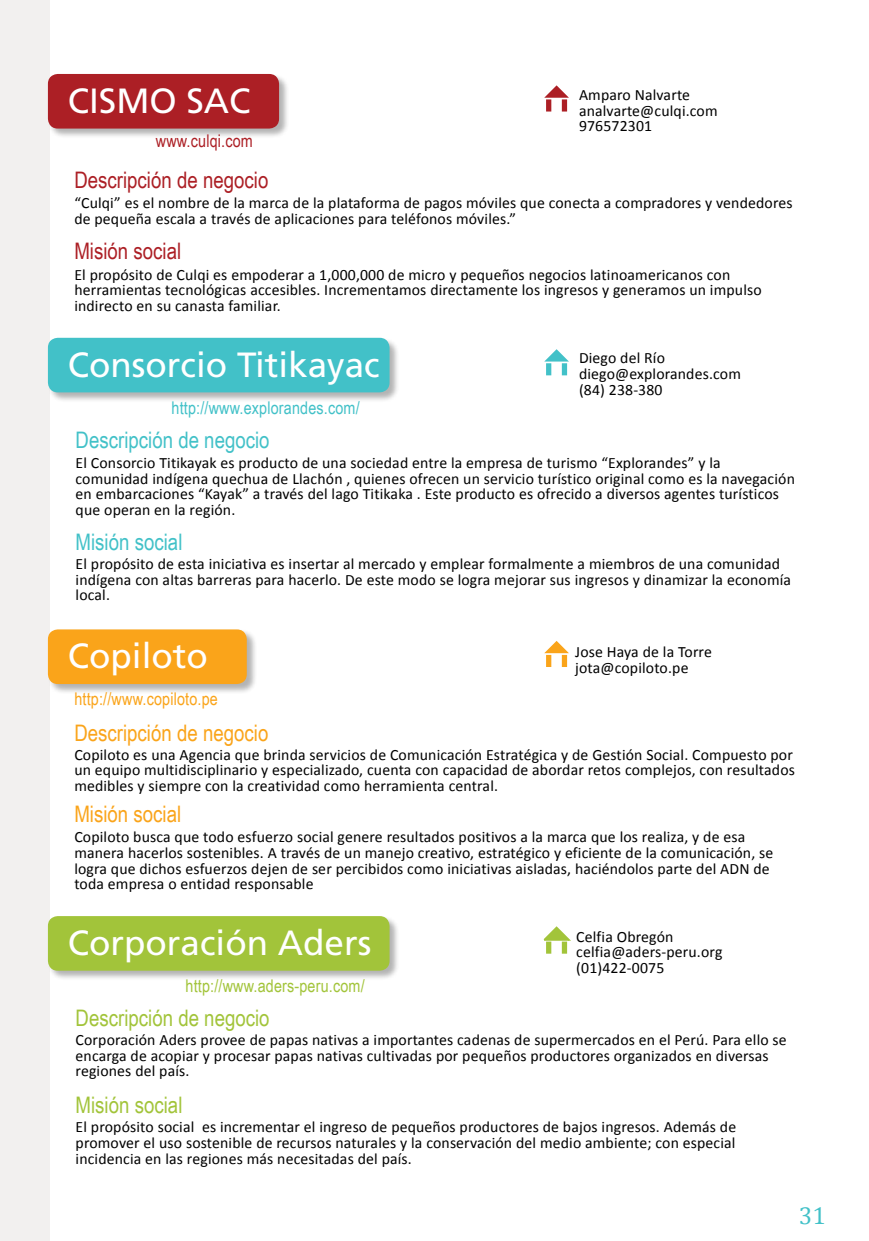
<style>
.page{position:relative;width:869px;height:1241px;background:#fff}
.page>*{position:absolute;margin:0;border:0;box-sizing:border-box;transform-origin:0 0}
.t1{font:35px "Frutiger";color:#fff}
.t2{font:24.5px "Cambria";color:#42c1c8}
.t3{font:22.75px "Arial Narrow";color:#ac1f25}
.t4{font:22.75px "Arial Narrow";color:#42c1c8}
.t5{font:22.75px "Arial Narrow";color:#faa41a}
.t6{font:22.75px "Arial Narrow";color:#a2c43a}
.t7{font:17.5px "Arial Narrow";letter-spacing:.01em;color:#42c1c8}
.t8{font:17.5px "Arial Narrow";letter-spacing:.01em;color:#a2c43a}
.t9{font:17.5px "Arial Narrow";letter-spacing:.01em;color:#faa41a}
.t10{font:17.5px "Arial Narrow";letter-spacing:.01em;color:#ac1f25}
.t11{font:15.75px/15.8px "Calibri";letter-spacing:.01em;color:#000}
</style>
<div class="page">
<div style="left:1px;top:0;width:49px;height:1240px;background:#f2f0ef"></div>
<div style="left:47px;top:73px;width:242px;height:66px;background:#000;opacity:.3"></div>
<div style="left:48px;top:74px;width:231px;height:54px;background:#ac1f25;border-radius:10px"></div>
<div style="left:47px;top:337px;width:353px;height:66px;background:#000;opacity:.3"></div>
<div style="left:48px;top:338px;width:341px;height:54px;background:#42c1c8;border-radius:10px"></div>
<div style="left:47px;top:628px;width:210px;height:66px;background:#000;opacity:.3"></div>
<div style="left:48px;top:629px;width:199px;height:55px;background:#faa41a;border-radius:10px"></div>
<div style="left:47px;top:915px;width:353px;height:65px;background:#000;opacity:.3"></div>
<div style="left:48px;top:915px;width:341px;height:55px;background:#a2c43a;border-radius:10px"></div>
<svg style="left:544px;top:85px;width:24px;height:13px"></svg>
<div style="left:546px;top:99px;width:5px;height:12px;background:#ac1f25"></div>
<div style="left:561px;top:99px;width:6px;height:12px;background:#ac1f25"></div>
<svg style="left:545px;top:349px;width:23px;height:12px"></svg>
<svg style="left:544px;top:641px;width:24px;height:12px"></svg>
<svg style="left:543px;top:926px;width:28px;height:16px"></svg>
<div style="left:546px;top:363px;width:5px;height:12px;background:#42c1c8"></div>
<div style="left:546px;top:654px;width:5px;height:13px;background:#faa41a"></div>
<div style="left:546px;top:941px;width:5px;height:12px;background:#a2c43a"></div>
<div style="left:561px;top:363px;width:6px;height:12px;background:#42c1c8"></div>
<div style="left:561px;top:654px;width:6px;height:13px;background:#faa41a"></div>
<div style="left:561px;top:941px;width:6px;height:12px;background:#a2c43a"></div>
<h1 class="t1" style="left:68px;top:80px;width:184px">CISMO SAC</h1>
<p class="t10" style="left:156px;top:128px;width:98px">www.culqi.com</p>
<h3 class="t3" style="left:74px;top:163px;width:195px">Descripción de negocio</h3>
<p class="t11" style="left:578px;top:87px;width:140px">Amparo Nalvarte analvarte@culqi.com<br>976572301</p>
<p class="t11" style="left:74px;top:195px;width:719px">“Culqi” es el nombre de la marca de la plataforma de pagos móviles que conecta a compradores y vendedores de pequeña escala a través de aplicaciones para teléfonos móviles.”</p>
<h3 class="t3" style="left:74px;top:234px;width:108px">Misión social</h3>
<p class="t11" style="left:74px;top:266px;width:688px">El propósito de Culqi es empoderar a 1,000,000 de micro y pequeños negocios latinoamericanos con herramientas tecnológicas accesibles. Incrementamos directamente los ingresos y generamos un impulso indirecto en su canasta familiar.</p>
<h1 class="t1" style="left:68px;top:344px;width:313px">Consorcio Titikayac</h1>
<p class="t7" style="left:171px;top:394px;width:190px">http://www.explorandes.com/</p>
<h3 class="t4" style="left:76px;top:423px;width:195px">Descripción de negocio</h3>
<p class="t11" style="left:578px;top:350px;width:163px">Diego del Río diego@explorandes.com (84) 238-380</p>
<p class="t11" style="left:76px;top:455px;width:720px">El Consorcio Titikayak es producto de una sociedad entre la empresa de turismo “Explorandes” y la comunidad indígena quechua de Llachón , quienes ofrecen un servicio turístico original como es la navegación en embarcaciones “Kayak” a través del lago Titikaka . Este producto es ofrecido a diversos agentes turísticos que operan en la región.</p>
<h3 class="t4" style="left:76px;top:525px;width:108px">Misión social</h3>
<p class="t11" style="left:76px;top:555px;width:716px">El propósito de esta iniciativa es insertar al mercado y emplear formalmente a miembros de una comunidad indígena con altas barreras para hacerlo. De este modo se logra mejorar sus ingresos y dinamizar la economía local.</p>
<h1 class="t1" style="left:68px;top:635px;width:141px">Copiloto</h1>
<p class="t9" style="left:74px;top:686px;width:145px">http://www.copiloto.pe</p>
<h3 class="t5" style="left:74px;top:716px;width:195px">Descripción de negocio</h3>
<p class="t11" style="left:575px;top:643px;width:138px">Jose Haya de la Torre jota@copiloto.pe</p>
<p class="t11" style="left:74px;top:746px;width:721px">Copiloto es una Agencia que brinda servicios de Comunicación Estratégica y de Gestión Social. Compuesto por un equipo multidisciplinario y especializado, cuenta con capacidad de abordar retos complejos, con resultados medibles y siempre con la creatividad como herramienta central.</p>
<h3 class="t5" style="left:74px;top:797px;width:108px">Misión social</h3>
<p class="t11" style="left:74px;top:828px;width:700px">Copiloto busca que todo esfuerzo social genere resultados positivos a la marca que los realiza, y de esa manera hacerlos sostenibles. A través de un manejo creativo, estratégico y eficiente de la comunicación, se logra que dichos esfuerzos dejen de ser percibidos como iniciativas aisladas, haciéndolos parte del ADN de toda empresa o entidad responsable</p>
<h1 class="t1" style="left:68px;top:922px;width:305px">Corporación Aders</h1>
<p class="t8" style="left:185px;top:972px;width:181px">http://www.aders-peru.com/</p>
<h3 class="t6" style="left:76px;top:1001px;width:195px">Descripción de negocio</h3>
<p class="t11" style="left:576px;top:928px;width:147px">Celfia Obregón celfia@aders-peru.org (01)422-0075</p>
<p class="t11" style="left:76px;top:1031px;width:712px">Corporación Aders provee de papas nativas a importantes cadenas de supermercados en el Perú. Para ello se encarga de acopiar y procesar papas nativas cultivadas por pequeños productores organizados en diversas regiones del país.</p>
<h3 class="t6" style="left:76px;top:1087px;width:108px">Misión social</h3>
<p class="t11" style="left:76px;top:1119px;width:662px;text-align:justify">El propósito social es incrementar el ingreso de pequeños productores de bajos ingresos. Además de promover el uso sostenible de recursos naturales y la conservación del medio ambiente; con especial incidencia en las regiones más necesitadas del país.</p>
<h2 class="t2" style="left:798px;top:1200px;width:29px">31</h2>
</div>
